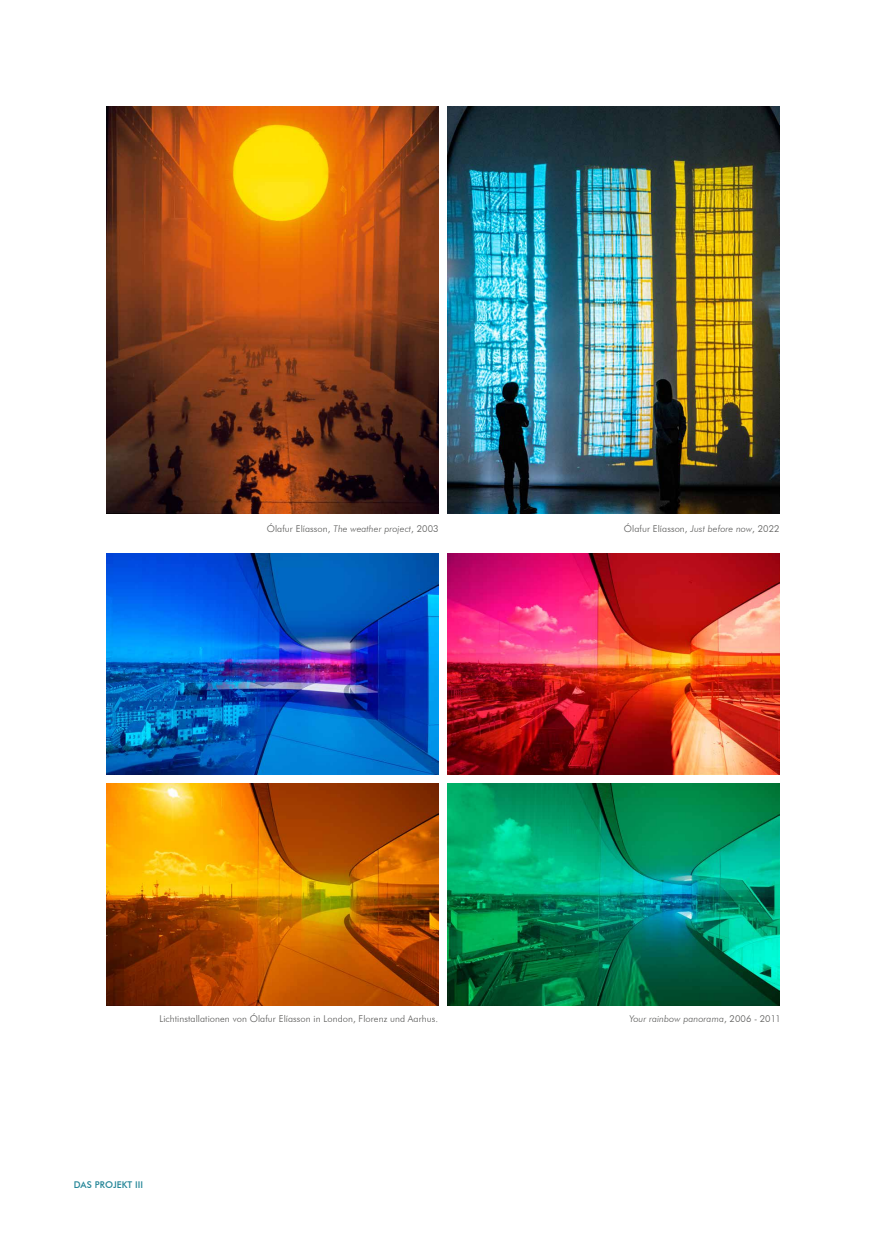
<style>
.page{position:relative;width:886px;height:1241px;background:#fff}
.page>*{position:absolute;margin:0;border:0;box-sizing:border-box;transform-origin:0 0}
.t1{font:300 9.38px "Futura BT";letter-spacing:.01em;color:#575756}
.t2{font:italic 300 9.38px "Futura BT";letter-spacing:.01em;color:#575756}
.t3{font:500 9.31px "Futura BT";letter-spacing:.01em;color:#238597}
.s1{font-style:italic}
.s2{font-style:normal}
</style>
<div class="page">
<img style="left:106px;top:106px;width:332px;height:407px">
<img style="left:448px;top:106px;width:332px;height:407px">
<img style="left:106px;top:553px;width:332px;height:221px">
<img style="left:106px;top:783px;width:332px;height:222px">
<img style="left:448px;top:553px;width:332px;height:221px">
<img style="left:448px;top:783px;width:332px;height:222px">
<p class="t1" style="left:267px;top:522px;width:173px">Ólafur Elíasson, <span class="s1">The weather project</span>, 2003</p>
<p class="t1" style="left:624px;top:522px;width:157px">Ólafur Elíasson, <span class="s1">Just before now</span>, 2022</p>
<p class="t1" style="left:159px;top:1012px;width:280px">Lichtinstallationen von Ólafur Elíasson in London, Florenz und Aarhus.</p>
<p class="t2" style="left:629px;top:1012px;width:153px">Your rainbow panorama<span class="s2">, 2006 - 2011</span></p>
<p class="t3" style="left:74px;top:1178px;width:71px">DAS PROJEKT III</p>
</div>
